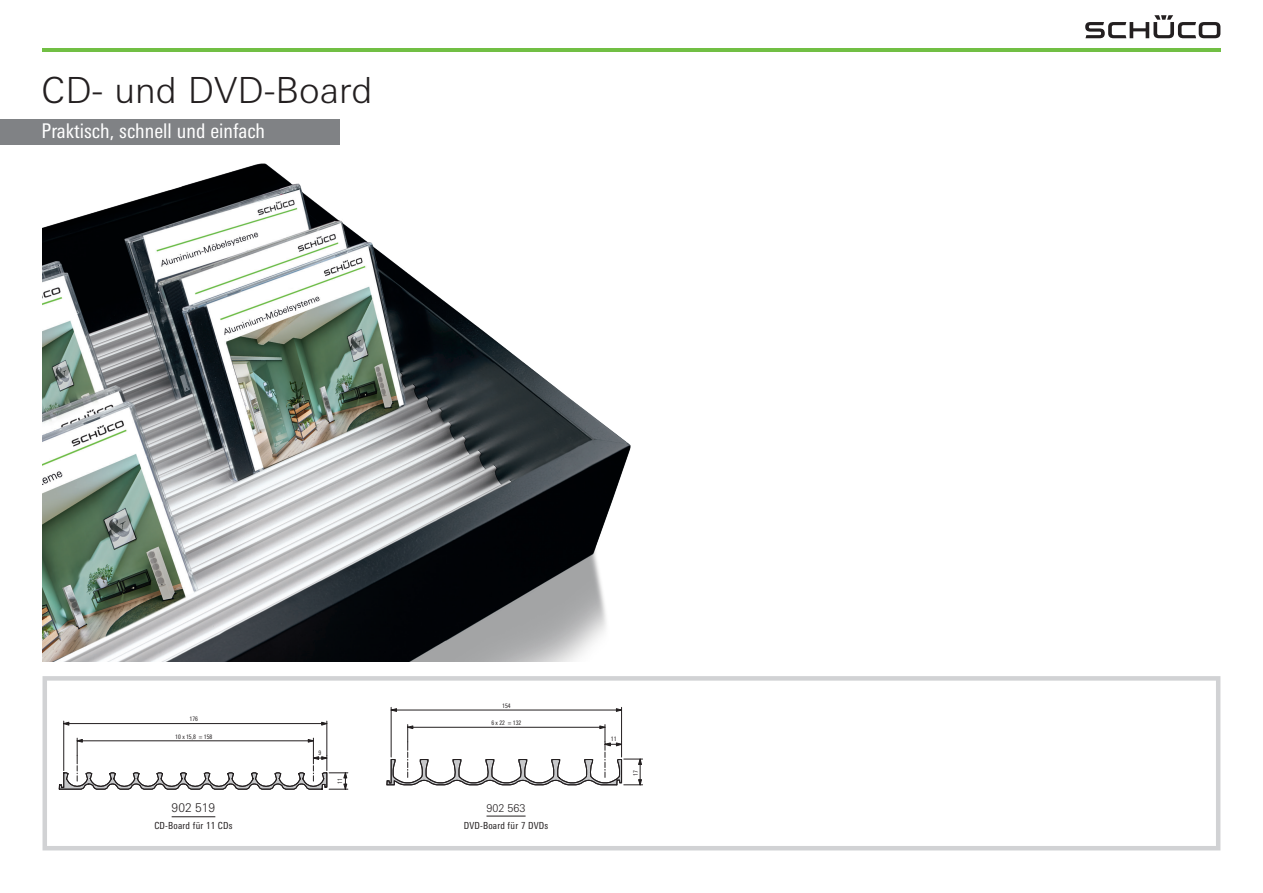
<style>
.page{position:relative;width:1263px;height:893px;background:#fff}
.page>*{position:absolute;margin:0;border:0;box-sizing:border-box;transform-origin:0 0}
.t1{font:300 36px "Univers For Schueco 330";color:#231f20}
.t2{font:20.25px "Univers For Schueco 420 Cd Rg";color:#fff}
.t3{font:300 12px "Univers For Schueco 330";color:#231f20}
.t4{font:300 10.8px "Univers For Schueco 330";color:#231f20}
.t5{font:9.75px "Univers For Schueco 420 Cd Rg";letter-spacing:.02em;color:#231f20}
.t6{font:condensed 6.15px "LT Univers";color:#231f20}
</style>
<div class="page">
<hr style="left:43px;top:49px;width:1178px;height:3px;background:#71bf44">
<div style="left:0;top:119px;width:339px;height:25px;background:#808285"></div>
<div style="left:43px;top:676px;width:1177px;height:174px;border:4px solid #d1d2d4"></div>
<svg style="left:59px;top:721px;width:289px;height:69px"></svg>
<svg style="left:386px;top:707px;width:257px;height:79px"></svg>
<hr style="left:172px;top:816px;width:43px;height:1px;background:#231f20">
<hr style="left:486px;top:816px;width:40px;height:1px;background:#231f20">
<img style="left:43px;top:163px;width:588px;height:498px">
<svg style="left:1085px;top:15px;width:135px;height:23px"></svg>
<h1 class="t1" style="left:42px;top:70px;width:332px">CD- und DVD-Board</h1>
<h2 class="t2" style="left:42px;top:119px;width:225px">Praktisch, schnell und einfach</h2>
<p class="t6" style="left:190px;top:715px;width:10px">176</p>
<p class="t6" style="left:175px;top:733px;width:39px">10 x 15,8 = 158</p>
<h3 class="t3" style="left:172px;top:801px;width:45px">902 519</h3>
<h3 class="t5" style="left:154px;top:820px;width:80px">CD-Board für 11 CDs</h3>
<p class="t6" style="left:175px;top:825px;width:10px">154</p>
<p class="t6" style="left:318px;top:749px;width:4px">9</p>
<p class="t6" style="left:337px;top:784px;width:7px;rotate:-90deg">11</p>
<p class="t6" style="left:502px;top:702px;width:10px">154</p>
<p class="t6" style="left:491px;top:719px;width:32px">6 x 22 = 132</p>
<h3 class="t4" style="left:486px;top:802px;width:41px">902 563</h3>
<h3 class="t5" style="left:464px;top:819px;width:86px">DVD-Board für 7 DVDs</h3>
<p class="t6" style="left:611px;top:735px;width:7px">11</p>
<p class="t6" style="left:632px;top:776px;width:7px;rotate:-90deg">17</p>
</div>
